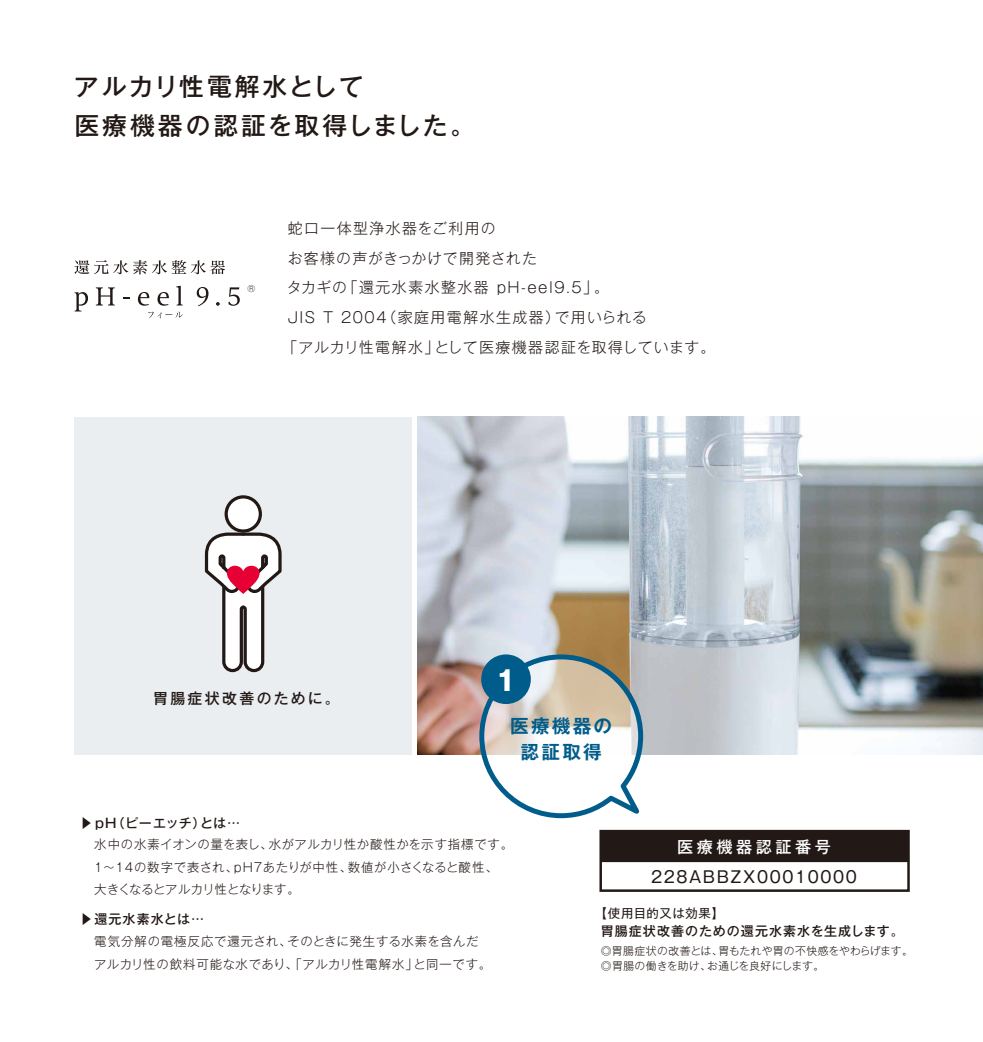
<style>
.page{position:relative;width:983px;height:1042px;background:#fff}
.page>*{position:absolute;margin:0;border:0;box-sizing:border-box;transform-origin:0 0}
.t1{font:700 27.47px "Gothic MB101 Pro";color:#fff}
.t2{font:500 24.85px/39.7px "Gothic MB101 Pro";letter-spacing:.09em;color:#221815}
.t3{font:700 18.55px/26.1px "Gothic MB101 Pro De";letter-spacing:.12em;color:#005d8b;text-align:center}
.t4{font:16.1px "Gothic MB101 Pro";letter-spacing:.1em;color:#221815}
.t5{font:500 16.1px "Gothic MB101 Pro";letter-spacing:.22em;color:#fff}
.t6{font:300 14.88px "Gothic MB101 Pro";letter-spacing:.095em;color:#221815}
.t7{font:300 14.88px "Gothic MB101 Pro";letter-spacing:.055em;color:#221815}
.t8{font:300 14.88px "Gothic MB101 Pro";letter-spacing:.07em;color:#221815}
.t9{font:500 14.88px "Gothic MB101 Pro";letter-spacing:.16em;color:#221815}
.t10{font:500 12.95px "Gothic MB101 Pro";letter-spacing:.08em;color:#221815}
.t11{font:500 12.95px "Gothic MB101 Pro";letter-spacing:.035em;color:#221815}
.t12{font:300 12.42px/22.4px "Gothic MB101 Pro";letter-spacing:.04em;color:#221815}
.t13{font:300 12.42px/22.4px "Gothic MB101 Pro";letter-spacing:.06em;color:#221815}
.t14{font:12.42px "Gothic MB101 Pro";letter-spacing:.04em;color:#221815}
.t15{font:300 10.85px/14.9px "Gothic MB101 Pro";letter-spacing:.015em;color:#221815}
.t16{font:300 8.75px "Gothic MB101 Pro";color:#221815}
</style>
<div class="page">
<div style="left:74px;top:417px;width:338px;height:337px;background:#eaeef1"></div>
<img style="left:417px;top:417px;width:565px;height:337px">
<div style="left:600px;top:831px;width:308px;height:30px;background:#221815"></div>
<svg style="left:74px;top:260px;width:151px;height:14px"></svg>
<div style="left:599px;top:830px;width:310px;height:62px;border:2px solid #221815"></div>
<hr style="left:600px;top:859px;width:308px;height:3px;background:#221815">
<svg style="left:476px;top:652px;width:172px;height:167px"></svg>
<div style="left:481px;top:654px;width:49px;height:50px;background:#005d8b;border-radius:50%"></div>
<div style="left:226px;top:497px;width:34px;height:34px;background:#fff;border-radius:50%"></div>
<div style="left:224px;top:495px;width:38px;height:38px;border:3px solid #221815;border-radius:50%"></div>
<svg style="left:204px;top:531px;width:78px;height:142px"></svg>
<svg style="left:75px;top:292px;width:13px;height:19px"></svg>
<svg style="left:96px;top:287px;width:19px;height:18px"></svg>
<svg style="left:138px;top:292px;width:11px;height:14px"></svg>
<svg style="left:157px;top:292px;width:12px;height:14px"></svg>
<svg style="left:176px;top:286px;width:6px;height:19px"></svg>
<svg style="left:197px;top:287px;width:11px;height:19px"></svg>
<svg style="left:216px;top:302px;width:4px;height:4px"></svg>
<svg style="left:228px;top:287px;width:12px;height:19px"></svg>
<svg style="left:148px;top:312px;width:35px;height:6px"></svg>
<h2 class="t2" style="left:74px;top:63px;width:403px">アルカリ性電解水として<br>医療機器の認証を取得しました。</h2>
<p class="t16" style="left:247px;top:281px;width:9px">®</p>
<p class="t6" style="left:288px;top:216px;width:209px">蛇口一体型浄水器をご利用の</p>
<p class="t8" style="left:287px;top:246px;width:251px">お客様の声がきっかけで開発された</p>
<p class="t6" style="left:287px;top:275px;width:324px">タカギの「還元水素水整水器 pH-eel9.5」。</p>
<p class="t6" style="left:288px;top:305px;width:360px">JIS T 2004（家庭用電解水生成器）で用いられる</p>
<p class="t7" style="left:282px;top:335px;width:434px">「アルカリ性電解水」として医療機器認証を取得しています。</p>
<p class="t9" style="left:153px;top:685px;width:188px">胃腸症状改善のために。</p>
<h1 class="t1" style="left:495px;top:657px;width:22px">1</h1>
<h3 class="t3" style="left:510px;top:710px;width:103px">医療機器の認証取得</h3>
<p class="t11" style="left:80px;top:812px;width:162px">▶ pH（ピーエッチ）とは…</p>
<p class="t12" style="left:94px;top:832px;width:420px">水中の水素イオンの量を表し、水がアルカリ性か酸性かを示す指標です。<br>1～14の数字で表され、pH7あたりが中性、数値が小さくなると酸性、大きくなるとアルカリ性となります。</p>
<p class="t10" style="left:80px;top:909px;width:126px">▶還元水素水とは…</p>
<p class="t13" style="left:94px;top:928px;width:398px">電気分解の電極反応で還元され、そのときに発生する水素を含んだアルカリ性の飲料可能な水であり、「アルカリ性電解水」と同一です。</p>
<p class="t5" style="left:676px;top:834px;width:155px">医療機器認証番号</p>
<p class="t4" style="left:651px;top:863px;width:207px">228ABBZX00010000</p>
<p class="t14" style="left:594px;top:903px;width:131px">【使用目的又は効果】</p>
<p class="t10" style="left:600px;top:920px;width:305px">胃腸症状改善のための還元水素水を生成します。</p>
<p class="t15" style="left:600px;top:942px;width:313px">◎胃腸症状の改善とは、胃もたれや胃の不快感をやわらげます。◎胃腸の働きを助け、お通じを良好にします。</p>
</div>
